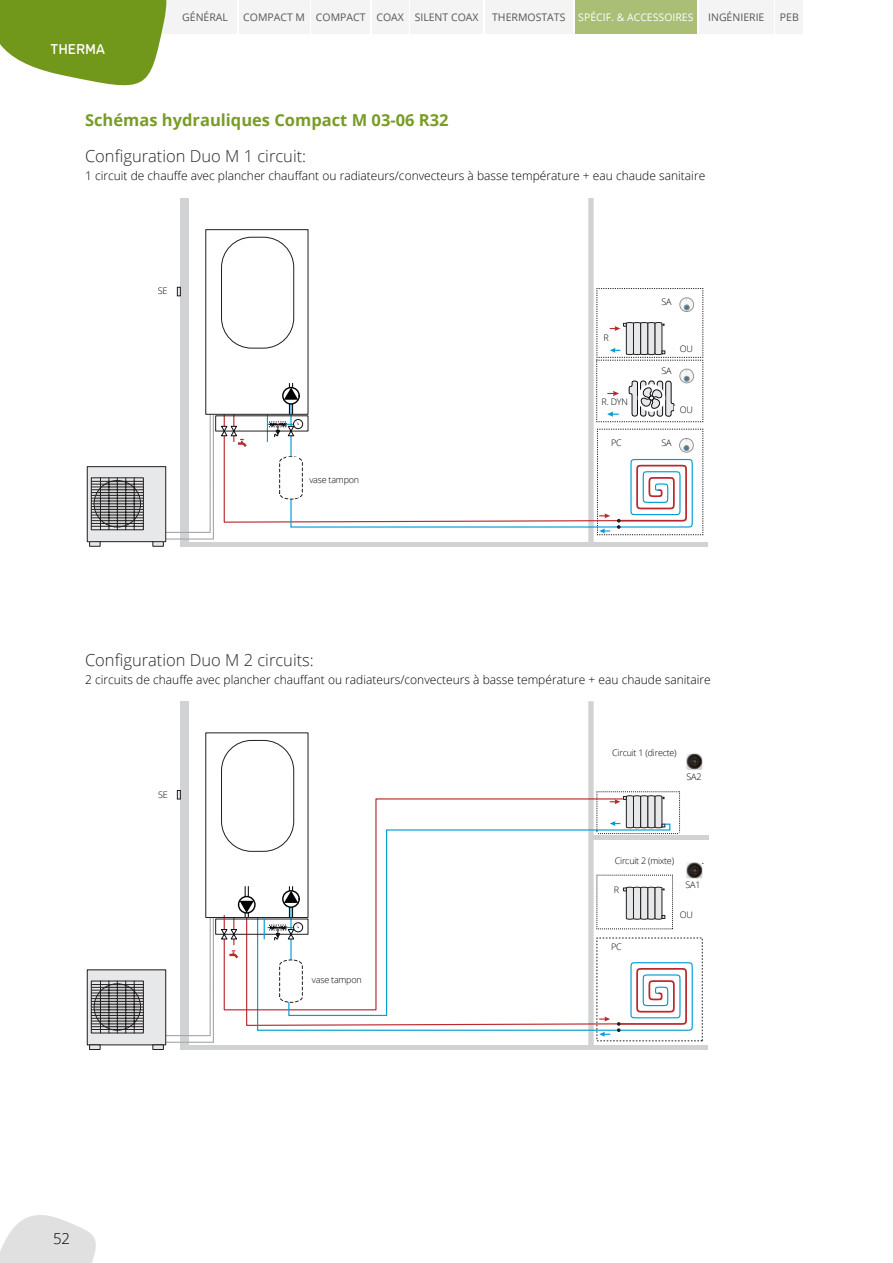
<style>
.page{position:relative;width:893px;height:1263px;background:#fff}
.page>*{position:absolute;margin:0;border:0;box-sizing:border-box;transform-origin:0 0}
.t1{font:300 16.5px "Open Sans";color:#282827}
.t2{font:700 16.5px "Open Sans";color:#799c27}
.t3{font:300 15px "Open Sans";color:#000}
.t4{font:500 14.25px "DI Nosaur";color:#fff}
.t5{font:300 12px "Open Sans";color:#000}
.t6{font:10.5px "Open Sans";color:#575756}
.t7{font:10.5px "Open Sans";color:#fff}
.t8{font:300 9px "Open Sans";letter-spacing:-.025em;color:#000}
</style>
<div class="page">
<svg style="left:0;top:1215px;width:96px;height:48px"></svg>
<div style="left:161px;top:0;width:76px;height:34px;background:#f4f4f4"></div>
<div style="left:410px;top:0;width:73px;height:34px;background:#f4f4f4"></div>
<div style="left:312px;top:0;width:58px;height:34px;background:#f4f4f4"></div>
<div style="left:239px;top:0;width:70px;height:34px;background:#f4f4f4"></div>
<div style="left:485px;top:0;width:88px;height:34px;background:#f4f4f4"></div>
<div style="left:372px;top:0;width:36px;height:34px;background:#f4f4f4"></div>
<div style="left:699px;top:0;width:74px;height:34px;background:#f4f4f4"></div>
<div style="left:776px;top:0;width:27px;height:34px;background:#f4f4f4"></div>
<svg style="left:0;top:0;width:167px;height:86px"></svg>
<div style="left:575px;top:0;width:122px;height:34px;background:#aabe75"></div>
<div style="left:181px;top:198px;width:8px;height:344px;background:#d0d2d4"></div>
<hr style="left:181px;top:542px;width:527px;height:4px;background:#d0d2d4">
<svg style="left:166px;top:413px;width:49px;height:127px"></svg>
<div style="left:87px;top:467px;width:79px;height:75px;background:#e7e8ea"></div>
<div style="left:87px;top:466px;width:79px;height:76px;border:1px solid #231f20"></div>
<hr style="left:90px;top:542px;width:10px;height:4px;background:#e7e8ea">
<div style="left:89px;top:541px;width:11px;height:5px;border:1px solid #231f20"></div>
<hr style="left:153px;top:542px;width:10px;height:4px;background:#e7e8ea">
<div style="left:153px;top:541px;width:11px;height:5px;border:1px solid #231f20"></div>
<svg style="left:93px;top:480px;width:49px;height:48px"></svg>
<div style="left:91px;top:478px;width:53px;height:52px;border:1px solid #231f20"></div>
<svg style="left:94px;top:481px;width:47px;height:46px"></svg>
<div style="left:94px;top:480px;width:47px;height:47px;border:1px solid #231f20;border-radius:50%"></div>
<hr style="left:91px;top:526px;width:52px;height:1px;background:#231f20">
<hr style="left:91px;top:523px;width:52px;height:1px;background:#231f20">
<hr style="left:91px;top:520px;width:52px;height:1px;background:#231f20">
<hr style="left:91px;top:518px;width:52px;height:1px;background:#231f20">
<hr style="left:91px;top:515px;width:52px;height:1px;background:#231f20">
<hr style="left:91px;top:512px;width:52px;height:1px;background:#231f20">
<hr style="left:91px;top:509px;width:52px;height:1px;background:#231f20">
<hr style="left:91px;top:506px;width:52px;height:1px;background:#231f20">
<hr style="left:91px;top:503px;width:52px;height:1px;background:#231f20">
<hr style="left:91px;top:501px;width:52px;height:1px;background:#231f20">
<hr style="left:91px;top:498px;width:52px;height:1px;background:#231f20">
<hr style="left:91px;top:495px;width:52px;height:1px;background:#231f20">
<hr style="left:91px;top:492px;width:52px;height:1px;background:#231f20">
<hr style="left:91px;top:489px;width:52px;height:1px;background:#231f20">
<hr style="left:91px;top:487px;width:52px;height:1px;background:#231f20">
<hr style="left:91px;top:484px;width:52px;height:1px;background:#231f20">
<hr style="left:91px;top:481px;width:52px;height:1px;background:#231f20">
<hr style="left:134px;top:478px;width:1px;height:52px;background:#231f20">
<hr style="left:126px;top:478px;width:1px;height:52px;background:#231f20">
<hr style="left:117px;top:478px;width:1px;height:52px;background:#231f20">
<hr style="left:109px;top:478px;width:1px;height:52px;background:#231f20">
<hr style="left:100px;top:478px;width:1px;height:52px;background:#231f20">
<svg style="left:177px;top:287px;width:4px;height:9px"></svg>
<svg style="left:221px;top:198px;width:483px;height:344px"></svg>
<div style="left:181px;top:701px;width:8px;height:344px;background:#d0d2d4"></div>
<hr style="left:181px;top:1045px;width:527px;height:4px;background:#d0d2d4">
<div style="left:591px;top:835px;width:117px;height:5px;background:#d0d2d4"></div>
<svg style="left:165px;top:916px;width:49px;height:127px"></svg>
<div style="left:87px;top:970px;width:79px;height:75px;background:#e7e8ea"></div>
<div style="left:87px;top:970px;width:79px;height:75px;border:1px solid #231f20"></div>
<svg style="left:93px;top:983px;width:49px;height:48px"></svg>
<div style="left:91px;top:981px;width:53px;height:52px;border:1px solid #231f20"></div>
<svg style="left:94px;top:984px;width:47px;height:46px"></svg>
<div style="left:94px;top:984px;width:47px;height:46px;border:1px solid #231f20;border-radius:50%"></div>
<hr style="left:91px;top:1029px;width:52px;height:1px;background:#231f20">
<hr style="left:91px;top:1026px;width:52px;height:1px;background:#231f20">
<hr style="left:91px;top:1023px;width:52px;height:1px;background:#231f20">
<hr style="left:91px;top:1021px;width:52px;height:1px;background:#231f20">
<hr style="left:91px;top:1018px;width:52px;height:1px;background:#231f20">
<hr style="left:91px;top:1015px;width:52px;height:1px;background:#231f20">
<hr style="left:91px;top:1012px;width:52px;height:1px;background:#231f20">
<hr style="left:91px;top:1009px;width:52px;height:1px;background:#231f20">
<hr style="left:91px;top:1007px;width:52px;height:1px;background:#231f20">
<hr style="left:91px;top:1004px;width:52px;height:1px;background:#231f20">
<hr style="left:91px;top:1001px;width:52px;height:1px;background:#231f20">
<hr style="left:91px;top:998px;width:52px;height:1px;background:#231f20">
<hr style="left:91px;top:995px;width:52px;height:1px;background:#231f20">
<hr style="left:91px;top:993px;width:52px;height:1px;background:#231f20">
<hr style="left:91px;top:990px;width:52px;height:1px;background:#231f20">
<hr style="left:91px;top:987px;width:52px;height:1px;background:#231f20">
<hr style="left:91px;top:984px;width:52px;height:1px;background:#231f20">
<hr style="left:134px;top:981px;width:1px;height:52px;background:#231f20">
<hr style="left:126px;top:981px;width:1px;height:52px;background:#231f20">
<hr style="left:117px;top:981px;width:1px;height:52px;background:#231f20">
<hr style="left:109px;top:981px;width:1px;height:52px;background:#231f20">
<hr style="left:100px;top:981px;width:1px;height:52px;background:#231f20">
<svg style="left:177px;top:790px;width:4px;height:9px"></svg>
<svg style="left:221px;top:701px;width:467px;height:344px"></svg>
<div style="left:605px;top:439px;width:23px;height:11px;background:#fff"></div>
<div style="left:655px;top:439px;width:23px;height:11px;background:#fff"></div>
<div style="left:655px;top:367px;width:23px;height:11px;background:#fff"></div>
<div style="left:655px;top:298px;width:23px;height:11px;background:#fff"></div>
<div style="left:675px;top:345px;width:23px;height:10px;background:#fff"></div>
<div style="left:675px;top:406px;width:23px;height:11px;background:#fff"></div>
<div style="left:599px;top:398px;width:31px;height:11px;background:#fff"></div>
<img style="left:686px;top:753px;width:17px;height:17px">
<img style="left:686px;top:862px;width:17px;height:17px">
<div style="left:287px;top:457px;width:11px;height:40px;background:#fff"></div>
<p class="t4" style="left:51px;top:39px;width:56px">THERMA</p>
<p class="t6" style="left:182px;top:10px;width:47px">GÉNÉRAL</p>
<p class="t6" style="left:243px;top:10px;width:237px">COMPACT M COMPACT COAX SILENT COAX</p>
<p class="t6" style="left:492px;top:10px;width:75px">THERMOSTATS</p>
<p class="t6" style="left:708px;top:10px;width:58px">INGÉNIERIE</p>
<p class="t6" style="left:780px;top:10px;width:20px">PEB</p>
<p class="t7" style="left:578px;top:10px;width:117px">SPÉCIF. &amp; ACCESSOIRES</p>
<h1 class="t2" style="left:85px;top:108px;width:365px">Schémas hydrauliques Compact M 03-06 R32</h1>
<h1 class="t1" style="left:85px;top:145px;width:223px">Configuration Duo M 1 circuit:</h1>
<p class="t5" style="left:85px;top:167px;width:622px">1 circuit de chauffe avec plancher chauffant ou radiateurs/convecteurs à basse température + eau chaude sanitaire</p>
<p class="t8" style="left:158px;top:285px;width:11px">SE</p>
<p class="t8" style="left:162px;top:285px;width:12px">BV</p>
<p class="t8" style="left:309px;top:474px;width:51px">vase tampon</p>
<p class="t8" style="left:604px;top:331px;width:7px">R</p>
<p class="t8" style="left:661px;top:296px;width:12px">SA</p>
<p class="t8" style="left:666px;top:297px;width:11px">KT</p>
<p class="t8" style="left:680px;top:342px;width:15px">OU</p>
<p class="t8" style="left:674px;top:343px;width:13px">OF</p>
<p class="t8" style="left:666px;top:365px;width:11px">KT</p>
<p class="t8" style="left:661px;top:365px;width:12px">SA</p>
<p class="t8" style="left:602px;top:396px;width:28px">R. DYN</p>
<p class="t8" style="left:600px;top:396px;width:27px">Dyn. R</p>
<p class="t8" style="left:606px;top:438px;width:20px">VVW</p>
<p class="t8" style="left:680px;top:404px;width:15px">OU</p>
<p class="t8" style="left:678px;top:405px;width:13px">OF</p>
<p class="t8" style="left:611px;top:437px;width:12px">PC</p>
<p class="t8" style="left:661px;top:437px;width:12px">SA</p>
<p class="t8" style="left:666px;top:438px;width:11px">KT</p>
<h1 class="t1" style="left:85px;top:649px;width:230px">Configuration Duo M 2 circuits:</h1>
<p class="t5" style="left:85px;top:671px;width:627px">2 circuits de chauffe avec plancher chauffant ou radiateurs/convecteurs à basse température + eau chaude sanitaire</p>
<p class="t8" style="left:158px;top:788px;width:11px">SE</p>
<p class="t3" style="left:53px;top:1228px;width:19px">52</p>
<p class="t8" style="left:312px;top:974px;width:51px">vase tampon</p>
<p class="t8" style="left:612px;top:747px;width:66px">Circuit 1 (directe)</p>
<p class="t8" style="left:686px;top:770px;width:16px">SA2</p>
<p class="t8" style="left:615px;top:855px;width:61px">Circuit 2 (mixte)</p>
<p class="t8" style="left:614px;top:884px;width:7px">R</p>
<p class="t8" style="left:685px;top:879px;width:16px">SA1</p>
<p class="t8" style="left:611px;top:940px;width:12px">PC</p>
<p class="t8" style="left:680px;top:908px;width:15px">OU</p>
</div>
